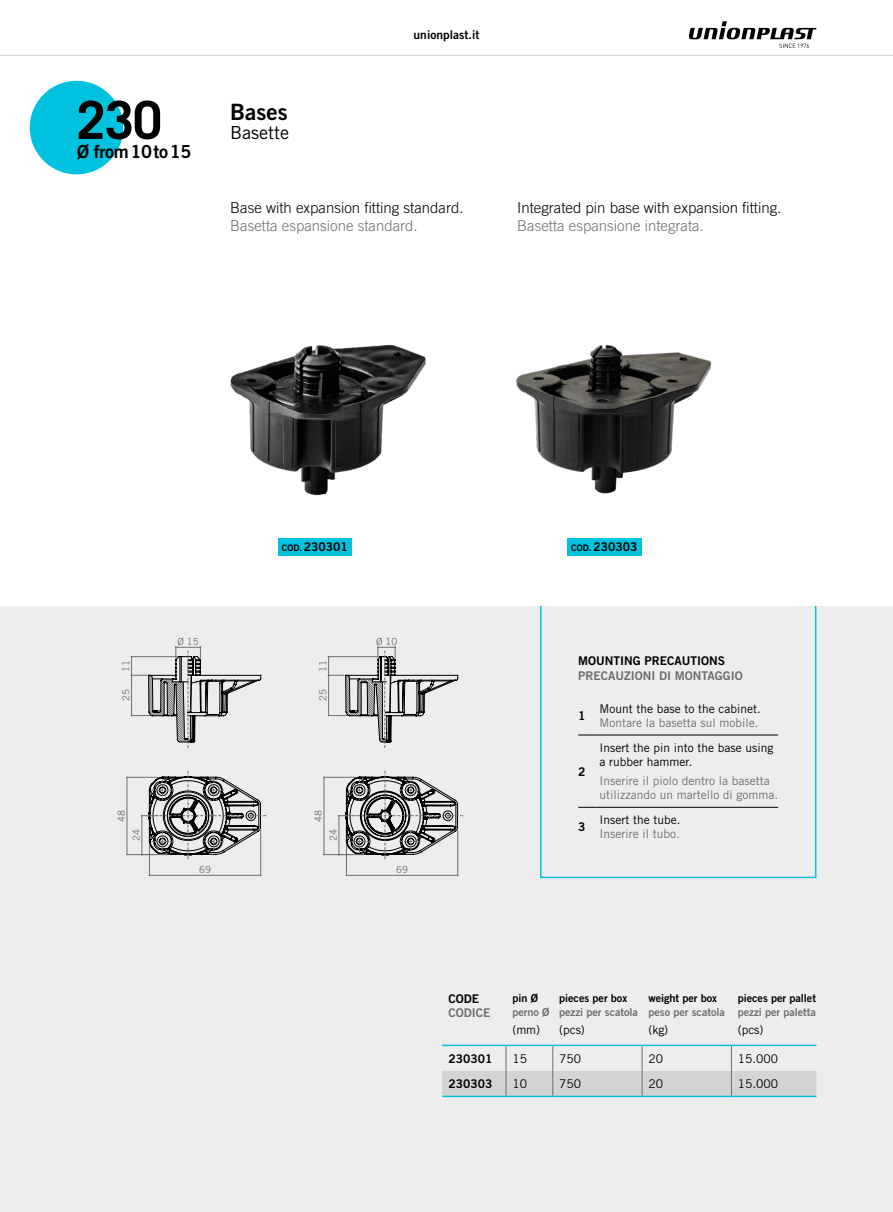
<style>
.page{position:relative;width:893px;height:1212px;background:#fff}
.page>*{position:absolute;margin:0;border:0;box-sizing:border-box;transform-origin:0 0}
.t1{font:700 52.5px "Trade Gothic LT Std";color:#000}
.t2{font:22.5px "Trade Gothic LT Std Bd 2";color:#000}
.t3{font:18px "Trade Gothic LT Std Bd 2";letter-spacing:-.02em;color:#000}
.t4{font:18px "Trade Gothic LT Std";color:#000}
.t5{font:300 15px "Trade Gothic LT Std";color:#000}
.t6{font:300 15px "Trade Gothic LT Std";color:#706f6f}
.t7{font:12px/13.5px "Trade Gothic LT Std";color:#000}
.t8{font:12px/13.5px "Trade Gothic LT Std";color:#706f6f}
.t9{font:12px "Trade Gothic LT Std Bd 2";color:#000}
.t10{font:12px "Trade Gothic LT Std Bd 2";color:#706f6f}
.t11{font:10.95px "Trade Gothic LT Std Bd 2";letter-spacing:-.005em;color:#706f6f}
.t12{font:10.95px "Trade Gothic LT Std Bd 2";letter-spacing:-.005em;color:#000}
.t13{font:9.75px "Trade Gothic LT Std";color:#706f6f}
.s1{font-size:9px}
</style>
<div class="page">
<div style="left:0;top:606px;width:893px;height:606px;background:#ededed"></div>
<div style="left:30px;top:81px;width:93px;height:93px;background:#00c1de;border-radius:50%"></div>
<img style="left:230px;top:345px;width:196px;height:151px">
<img style="left:516px;top:345px;width:196px;height:149px">
<hr style="left:442px;top:1044px;width:64px;height:2px;background:#00c1de">
<hr style="left:506px;top:1044px;width:47px;height:2px;background:#00c1de">
<hr style="left:553px;top:1044px;width:89px;height:2px;background:#00c1de">
<hr style="left:642px;top:1044px;width:89px;height:2px;background:#00c1de">
<hr style="left:731px;top:1044px;width:85px;height:2px;background:#00c1de">
<svg style="left:442px;top:1046px;width:374px;height:50px"></svg>
<hr style="left:442px;top:1096px;width:64px;height:1px;background:#00c1de">
<hr style="left:506px;top:1096px;width:47px;height:1px;background:#00c1de">
<hr style="left:553px;top:1096px;width:89px;height:1px;background:#00c1de">
<hr style="left:642px;top:1096px;width:89px;height:1px;background:#00c1de">
<hr style="left:731px;top:1096px;width:85px;height:1px;background:#00c1de">
<div style="left:540px;top:605px;width:276px;height:273px;border:2px solid #00c1de"></div>
<svg style="left:578px;top:735px;width:17px;height:1px"></svg>
<hr style="left:595px;top:735px;width:183px;height:1px;background:#000">
<svg style="left:578px;top:807px;width:17px;height:1px"></svg>
<hr style="left:595px;top:807px;width:183px;height:1px;background:#000">
<div style="left:278px;top:538px;width:74px;height:17px;background:#00c1de"></div>
<div style="left:567px;top:538px;width:74px;height:17px;background:#00c1de"></div>
<hr style="left:149px;top:875px;width:112px;height:1px;background:#706f6f">
<hr style="left:149px;top:845px;width:1px;height:31px;background:#706f6f">
<hr style="left:260px;top:830px;width:1px;height:46px;background:#706f6f">
<svg style="left:131px;top:646px;width:130px;height:102px"></svg>
<svg style="left:126px;top:771px;width:141px;height:90px"></svg>
<hr style="left:346px;top:875px;width:112px;height:1px;background:#706f6f">
<hr style="left:346px;top:845px;width:1px;height:31px;background:#706f6f">
<hr style="left:457px;top:830px;width:1px;height:46px;background:#706f6f">
<svg style="left:328px;top:646px;width:130px;height:102px"></svg>
<svg style="left:323px;top:771px;width:141px;height:90px"></svg>
<svg style="left:688px;top:21px;width:128px;height:27px"></svg>
<hr style="left:0;top:55px;width:893px;height:1px;background:#9d9d9c">
<h1 class="t1" style="left:77px;top:88px;width:87px">230</h1>
<h2 class="t2" style="left:230px;top:98px;width:59px">Bases</h2>
<h3 class="t4" style="left:230px;top:122px;width:60px">Basette</h3>
<h3 class="t3" style="left:77px;top:141px;width:116px">Ø from10to15</h3>
<p class="t9" style="left:414px;top:28px;width:67px">unionplast.it</p>
<p class="t5" style="left:230px;top:199px;width:235px">Base with expansion fitting standard.</p>
<p class="t6" style="left:230px;top:217px;width:189px">Basetta espansione standard.</p>
<p class="t5" style="left:517px;top:199px;width:266px">Integrated pin base with expansion fitting.</p>
<p class="t6" style="left:517px;top:217px;width:188px">Basetta espansione integrata.</p>
<p class="t9" style="left:282px;top:539px;width:68px"><span class="s1">COD.</span> 230301</p>
<p class="t9" style="left:571px;top:539px;width:68px"><span class="s1">COD.</span> 230303</p>
<p class="t13" style="left:177px;top:636px;width:23px">Ø 15</p>
<p class="t13" style="left:376px;top:636px;width:23px">Ø 10</p>
<p class="t13" style="left:120px;top:672px;width:13px;rotate:-90deg">11</p>
<p class="t13" style="left:317px;top:672px;width:13px;rotate:-90deg">11</p>
<p class="t9" style="left:578px;top:653px;width:148px">MOUNTING PRECAUTIONS</p>
<p class="t10" style="left:578px;top:668px;width:166px">PRECAUZIONI DI MONTAGGIO</p>
<p class="t13" style="left:120px;top:701px;width:13px;rotate:-90deg">25</p>
<p class="t13" style="left:317px;top:701px;width:13px;rotate:-90deg">25</p>
<p class="t9" style="left:578px;top:708px;width:9px">1</p>
<p class="t7" style="left:600px;top:702px;width:163px">Mount the base to the cabinet.</p>
<p class="t8" style="left:600px;top:716px;width:160px">Montare la basetta sul mobile.</p>
<p class="t9" style="left:578px;top:764px;width:9px">2</p>
<p class="t7" style="left:600px;top:741px;width:175px">Insert the pin into the base using a rubber hammer.</p>
<p class="t8" style="left:600px;top:774px;width:180px">Inserire il piolo dentro la basetta utilizzando un martello di gomma.</p>
<p class="t13" style="left:115px;top:822px;width:13px;rotate:-90deg">48</p>
<p class="t13" style="left:130px;top:841px;width:13px;rotate:-90deg">24</p>
<p class="t13" style="left:312px;top:822px;width:13px;rotate:-90deg">48</p>
<p class="t13" style="left:327px;top:841px;width:13px;rotate:-90deg">24</p>
<p class="t9" style="left:578px;top:819px;width:9px">3</p>
<p class="t7" style="left:600px;top:813px;width:82px">Insert the tube.</p>
<p class="t8" style="left:600px;top:826px;width:82px">Inserire il tubo.</p>
<p class="t13" style="left:199px;top:864px;width:13px">69</p>
<p class="t13" style="left:396px;top:864px;width:13px">69</p>
<p class="t9" style="left:449px;top:991px;width:32px">CODE</p>
<p class="t10" style="left:449px;top:1005px;width:43px">CODICE</p>
<p class="t12" style="left:512px;top:991px;width:27px">pin Ø</p>
<p class="t11" style="left:512px;top:1005px;width:39px">perno Ø</p>
<p class="t7" style="left:512px;top:1023px;width:29px">(mm)</p>
<p class="t12" style="left:559px;top:991px;width:70px">pieces per box</p>
<p class="t11" style="left:559px;top:1005px;width:80px">pezzi per scatola</p>
<p class="t7" style="left:559px;top:1023px;width:27px">(pcs)</p>
<p class="t12" style="left:648px;top:991px;width:70px">weight per box</p>
<p class="t11" style="left:648px;top:1005px;width:78px">peso per scatola</p>
<p class="t7" style="left:648px;top:1023px;width:21px">(kg)</p>
<p class="t12" style="left:738px;top:991px;width:80px">pieces per pallet</p>
<p class="t11" style="left:738px;top:1005px;width:80px">pezzi per paletta</p>
<p class="t7" style="left:738px;top:1023px;width:27px">(pcs)</p>
<p class="t9" style="left:449px;top:1051px;width:45px">230301</p>
<p class="t7" style="left:512px;top:1052px;width:16px">15</p>
<p class="t7" style="left:559px;top:1052px;width:23px">750</p>
<p class="t7" style="left:648px;top:1052px;width:16px">20</p>
<p class="t7" style="left:738px;top:1052px;width:42px">15.000</p>
<p class="t9" style="left:449px;top:1076px;width:45px">230303</p>
<p class="t7" style="left:512px;top:1076px;width:16px">10</p>
<p class="t7" style="left:559px;top:1076px;width:23px">750</p>
<p class="t7" style="left:648px;top:1076px;width:16px">20</p>
<p class="t7" style="left:738px;top:1076px;width:42px">15.000</p>
</div>
